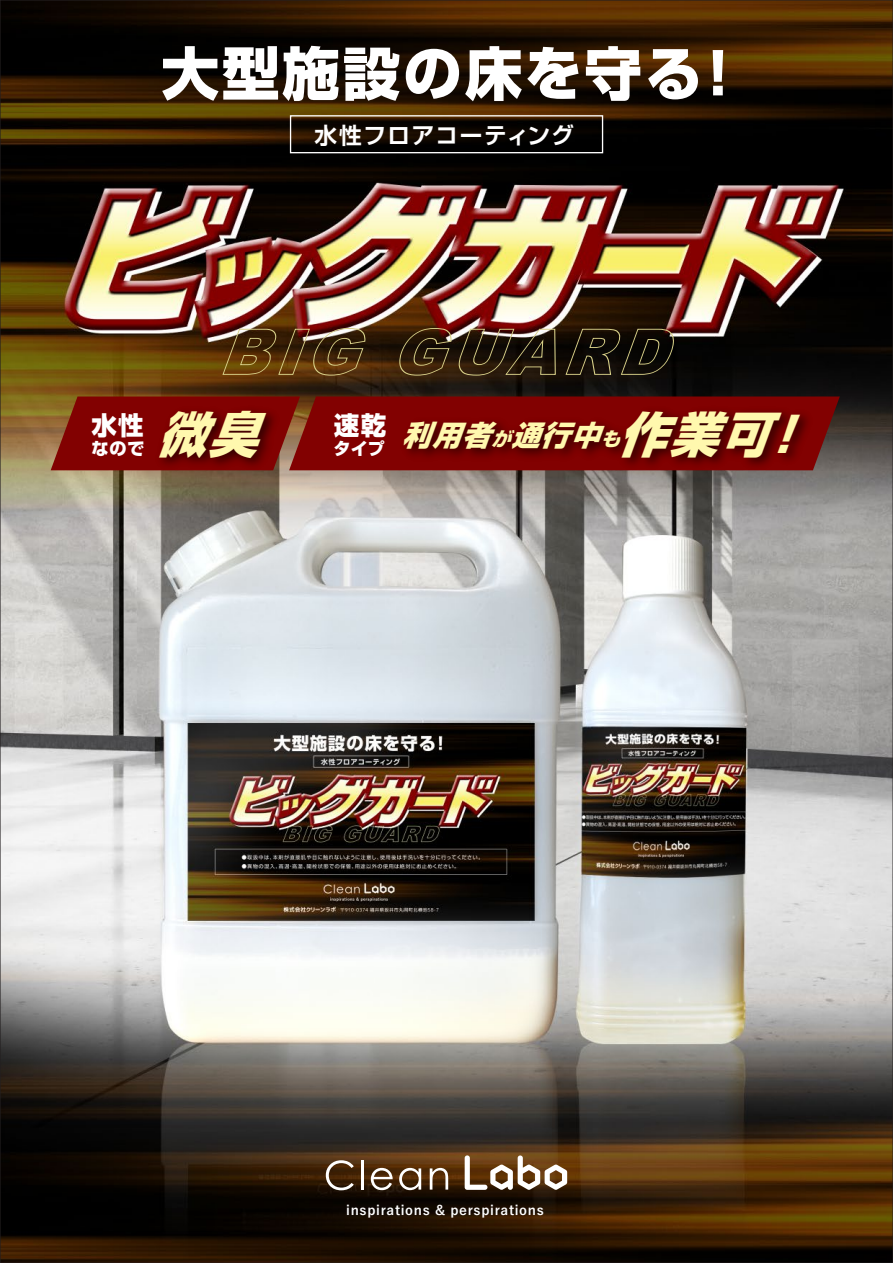
<style>
.page{position:relative;width:893px;height:1263px;background:#fff}
.page>*{position:absolute;margin:0;border:0;box-sizing:border-box;transform-origin:0 0}
.t1{font:800 57.6px "Shin Go Pro";letter-spacing:.05em;color:#fff}
.t2{font:italic 800 48.6px "Shin Go Pro";color:#fff8ae}
.t3{font:italic 800 28.35px "Shin Go Pro";color:#fff8ae}
.t4{font:800 25.5px "Shin Go Pro";color:#fff}
.t5{font:700 22.65px "Shin Go Pro De";letter-spacing:.065em;color:#fff}
.t6{font:800 16.95px "Shin Go Pro";color:#fff}
.t7{font:700 13.35px "Yu Go";letter-spacing:.05em;color:#fff}
.s1{font-size:18.9px}
</style>
<div class="page">
<img style="left:2px;top:2px;width:889px;height:1259px">
<div style="left:290px;top:115px;width:313px;height:38px;border:1px solid #fff"></div>
<svg style="left:222px;top:328px;width:149px;height:48px;background:#5d3e1b"></svg>
<svg style="left:392px;top:328px;width:288px;height:48px;background:#302416"></svg>
<svg style="left:51px;top:396px;width:789px;height:74px;background:#800f09"></svg>
<img style="left:145px;top:401px;width:147px;height:79px">
<img style="left:387px;top:394px;width:443px;height:86px">
<svg style="left:465px;top:1155px;width:102px;height:35px"></svg>
<svg style="left:326px;top:1160px;width:28px;height:30px"></svg>
<hr style="left:361px;top:1160px;width:3px;height:29px;background:#fff">
<svg style="left:371px;top:1168px;width:22px;height:22px"></svg>
<svg style="left:399px;top:1168px;width:22px;height:22px"></svg>
<svg style="left:430px;top:1168px;width:18px;height:21px"></svg>
<h1 class="t1" style="left:161px;top:28px;width:587px">大型施設の床を守る！</h1>
<h3 class="t5" style="left:314px;top:116px;width:261px">水性フロアコーティング</h3>
<h3 class="t4" style="left:92px;top:405px;width:54px">水性</h3>
<p class="t6" style="left:92px;top:435px;width:55px">なので</p>
<h2 class="t2" style="left:157px;top:395px;width:231px">微臭 <sup>速乾</sup></h2>
<h2 class="t2" style="left:618px;top:395px;width:214px">作業可！</h2>
<h3 class="t3" style="left:334px;top:412px;width:297px"><sub>タイプ</sub> 利用者<span class="s1">が</span>通行中<span class="s1">も</span></h3>
<p class="t7" style="left:346px;top:1202px;width:199px">inspirations &amp; perspirations</p>
</div>
